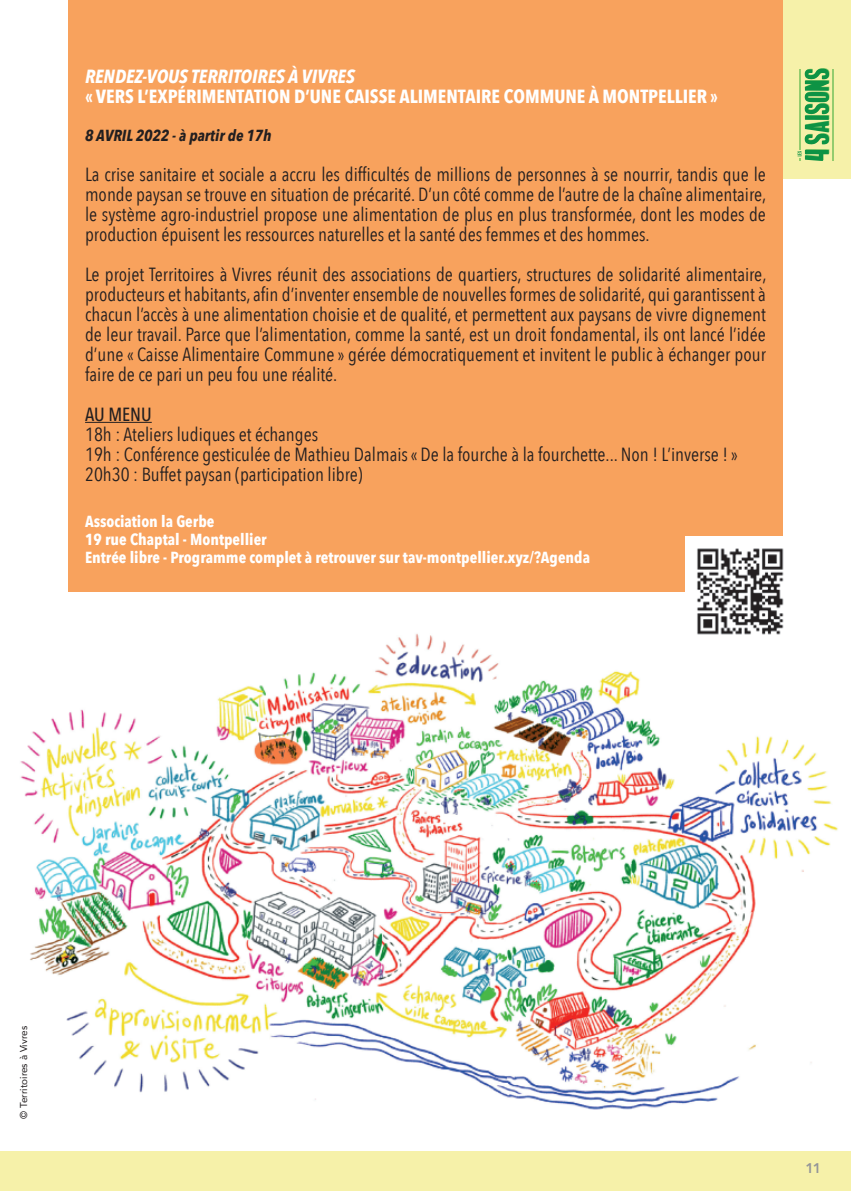
<style>
.page{position:relative;width:851px;height:1191px;background:#fff}
.page>*{position:absolute;margin:0;border:0;box-sizing:border-box;transform-origin:0 0}
.t1{font:19px/20px "Avenir Next Condensed";color:#231f20;text-align:justify}
.t2{font:700 19px "Avenir Next Condensed";color:#fff}
.t3{font:italic 700 19px "Avenir Next Condensed";color:#fff}
.t4{font:500 19px "Avenir Next Condensed";color:#231f20}
.t5{font:700 16px/18px "Avenir Next Condensed";color:#fff}
.t6{font:italic 700 16px "Avenir Next Condensed";color:#231f20}
.t7{font:600 14px "Avenir Next";color:#939598}
.t8{font:10px "Avenir";color:#231f20}
</style>
<div class="page">
<div style="left:0;top:1151px;width:850px;height:40px;background:#f6f1a9"></div>
<div style="left:782px;top:0;width:68px;height:179px;background:#f6f1a9"></div>
<hr style="left:832px;top:69px;width:1px;height:92px;background:#94cc6e">
<svg style="left:797px;top:68px;width:32px;height:93px"></svg>
<div style="left:68px;top:0;width:714px;height:425px;background:#f8a25d"></div>
<img style="left:20px;top:633px;width:818px;height:477px">
<div style="left:68px;top:47px;width:714px;height:544px;background:#f8a25d"></div>
<hr style="left:85px;top:422px;width:67px;height:1px;background:#231f20">
<img style="left:685px;top:536px;width:109px;height:110px">
<p class="t3" style="left:85px;top:64px;width:271px">RENDEZ-VOUS TERRITOIRES À VIVRES</p>
<p class="t2" style="left:85px;top:84px;width:634px">« VERS L’EXPÉRIMENTATION D’UNE CAISSE ALIMENTAIRE COMMUNE À MONTPELLIER »</p>
<p class="t6" style="left:85px;top:125px;width:188px">8 AVRIL 2022 - à partir de 17h</p>
<p class="t1" style="left:85px;top:163px;width:682px">La crise sanitaire et sociale a accru les difficultés de millions de personnes à se nourrir, tandis que le monde paysan se trouve en situation de précarité. D’un côté comme de l’autre de la chaîne alimentaire, le système agro-industriel propose une alimentation de plus en plus transformée, dont les modes de production épuisent les ressources naturelles et la santé des femmes et des hommes.</p>
<p class="t1" style="left:85px;top:263px;width:682px">Le projet Territoires à Vivres réunit des associations de quartiers, structures de solidarité alimentaire, producteurs et habitants, afin d’inventer ensemble de nouvelles formes de solidarité, qui garantissent à chacun l’accès à une alimentation choisie et de qualité, et permettent aux paysans de vivre dignement de leur travail. Parce que l’alimentation, comme la santé, est un droit fondamental, ils ont lancé l’idée d’une « Caisse Alimentaire Commune » gérée démocratiquement et invitent le public à échanger pour faire de ce pari un peu fou une réalité.</p>
<p class="t4" style="left:85px;top:403px;width:68px">AU MENU</p>
<p class="t1" style="left:85px;top:423px;width:654px;text-align:left">18h : Ateliers ludiques et échanges<br>19h : Conférence gesticulée de Mathieu Dalmais « De la fourche à la fourchette... Non ! L’inverse ! »<br>20h30 : Buffet paysan (participation libre)</p>
<p class="t5" style="left:85px;top:513px;width:506px">Association la Gerbe<br>19 rue Chaptal - Montpellier<br>Entrée libre - Programme complet à retrouver sur tav-montpellier.xyz/?Agenda</p>
<p class="t8" style="left:16px;top:1118px;width:94px;rotate:-90deg">© Territoires à Vivres</p>
<p class="t7" style="left:805px;top:1155px;width:18px">11</p>
</div>
